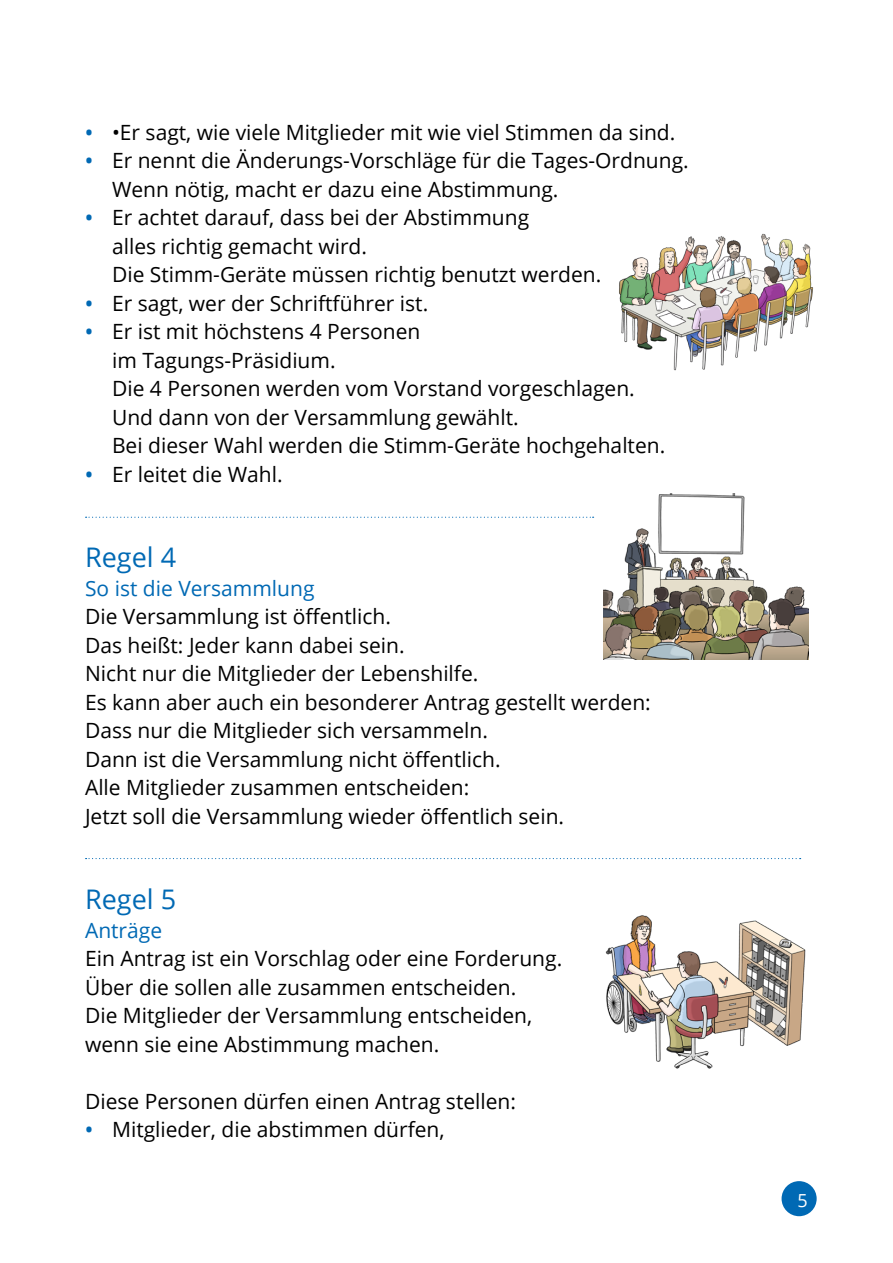
<style>
.page{position:relative;width:893px;height:1263px;background:#fff}
.page>*{position:absolute;margin:0;border:0;box-sizing:border-box;transform-origin:0 0}
.t1{font:27px "Open Sans";color:#0069b4}
.t2{font:21px/28.5px "Open Sans";color:#000}
.t3{font:21px "Open Sans";color:#0069b4}
.t4{font:18px "Open Sans";color:#fff}
.s1{font-weight:600;color:#0069b4}
</style>
<div class="page">
<div style="left:782px;top:1181px;width:35px;height:35px;background:#0069b4;border-radius:50%"></div>
<svg style="left:86px;top:517px;width:508px;height:1px"></svg>
<svg style="left:86px;top:858px;width:715px;height:1px"></svg>
<img style="left:619px;top:233px;width:194px;height:138px">
<img style="left:603px;top:494px;width:205px;height:165px">
<img style="left:605px;top:915px;width:201px;height:154px">
<p class="t2" style="left:85px;top:117px;width:592px"><span class="s1">•</span> •Er sagt, wie viele Mitglieder mit wie viel Stimmen da sind.</p>
<p class="t2" style="left:112px;top:146px;width:578px;text-indent:-27px"><span class="s1">•</span> Er nennt die Änderungs-Vorschläge für die Tages-Ordnung.<br>Wenn nötig, macht er dazu eine Abstimmung.</p>
<p class="t2" style="left:112px;top:203px;width:491px;text-indent:-27px"><span class="s1">•</span> Er achtet darauf, dass bei der Abstimmung<br>alles richtig gemacht wird.<br>Die Stimm-Geräte müssen richtig benutzt werden.</p>
<p class="t2" style="left:85px;top:288px;width:345px"><span class="s1">•</span> Er sagt, wer der Schriftführer ist.</p>
<p class="t2" style="left:112px;top:317px;width:555px;text-indent:-27px"><span class="s1">•</span> Er ist mit höchstens 4 Personen<br>im Tagungs-Präsidium.<br>Die 4 Personen werden vom Vorstand vorgeschlagen.<br>Und dann von der Versammlung gewählt.<br>Bei dieser Wahl werden die Stimm-Geräte hochgehalten.</p>
<p class="t2" style="left:85px;top:459px;width:199px"><span class="s1">•</span> Er leitet die Wahl.</p>
<p class="t1" style="left:85px;top:539px;width:93px">Regel 4</p>
<p class="t3" style="left:85px;top:573px;width:231px">So ist die Versammlung</p>
<p class="t2" style="left:85px;top:602px;width:567px">Die Versammlung ist öffentlich.<br>Das heißt: Jeder kann dabei sein.<br>Nicht nur die Mitglieder der Lebenshilfe.<br>Es kann aber auch ein besonderer Antrag gestellt werden:<br>Dass nur die Mitglieder sich versammeln.<br>Dann ist die Versammlung nicht öffentlich.<br>Alle Mitglieder zusammen entscheiden:<br>Jetzt soll die Versammlung wieder öffentlich sein.</p>
<p class="t1" style="left:85px;top:881px;width:93px">Regel 5</p>
<p class="t3" style="left:85px;top:915px;width:79px">Anträge</p>
<p class="t2" style="left:85px;top:944px;width:479px">Ein Antrag ist ein Vorschlag oder eine Forderung.<br>Über die sollen alle zusammen entscheiden.<br>Die Mitglieder der Versammlung entscheiden, wenn sie eine Abstimmung machen.</p>
<p class="t2" style="left:85px;top:1086px;width:433px">Diese Personen dürfen einen Antrag stellen:</p>
<p class="t2" style="left:85px;top:1115px;width:361px"><span class="s1">•</span> Mitglieder, die abstimmen dürfen,</p>
<p class="t4" style="left:798px;top:1188px;width:12px">5</p>
</div>
